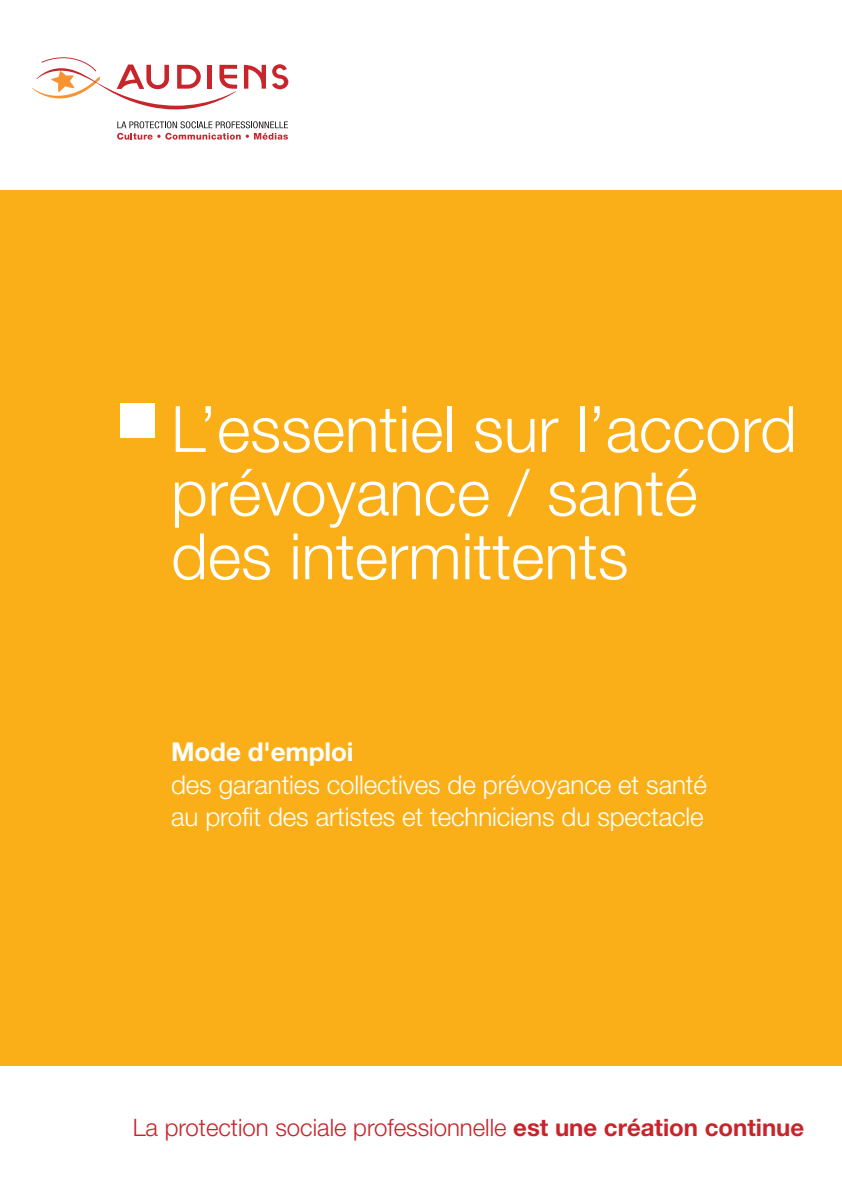
<style>
.page{position:relative;width:842px;height:1191px;background:#fff}
.page>*{position:absolute;margin:0;border:0;box-sizing:border-box;transform-origin:0 0}
.t1{font:300 64px/63.6px "Helvetica Neue";color:#fff}
.t2{font:300 26px/32.6px "Helvetica Neue";letter-spacing:-.005em;color:#fff}
.t3{font:700 26px "Helvetica Neue";letter-spacing:-.005em;color:#fff}
.t4{font:300 24px "Helvetica Neue";color:#c8242b}
.s1{font-weight:700}
</style>
<div class="page">
<div style="left:0;top:191px;width:841px;height:875px;background:#faaf18"></div>
<svg style="left:117px;top:121px;width:171px;height:19px"></svg>
<svg style="left:272px;top:64px;width:16px;height:25px"></svg>
<svg style="left:244px;top:65px;width:22px;height:24px"></svg>
<svg style="left:32px;top:57px;width:205px;height:52px"></svg>
<div style="left:120px;top:403px;width:34px;height:34px;background:#fff"></div>
<h1 class="t1" style="left:171px;top:403px;width:627px">L’essentiel sur l’accord prévoyance / santé des intermittents</h1>
<p class="t3" style="left:171px;top:742px;width:184px">Mode d'emploi</p>
<p class="t2" style="left:171px;top:770px;width:537px">des garanties collectives de prévoyance et santé au profit des artistes et techniciens du spectacle</p>
<p class="t4" style="left:133px;top:1119px;width:673px">La protection sociale professionnelle <span class="s1">est une création continue</span></p>
</div>
